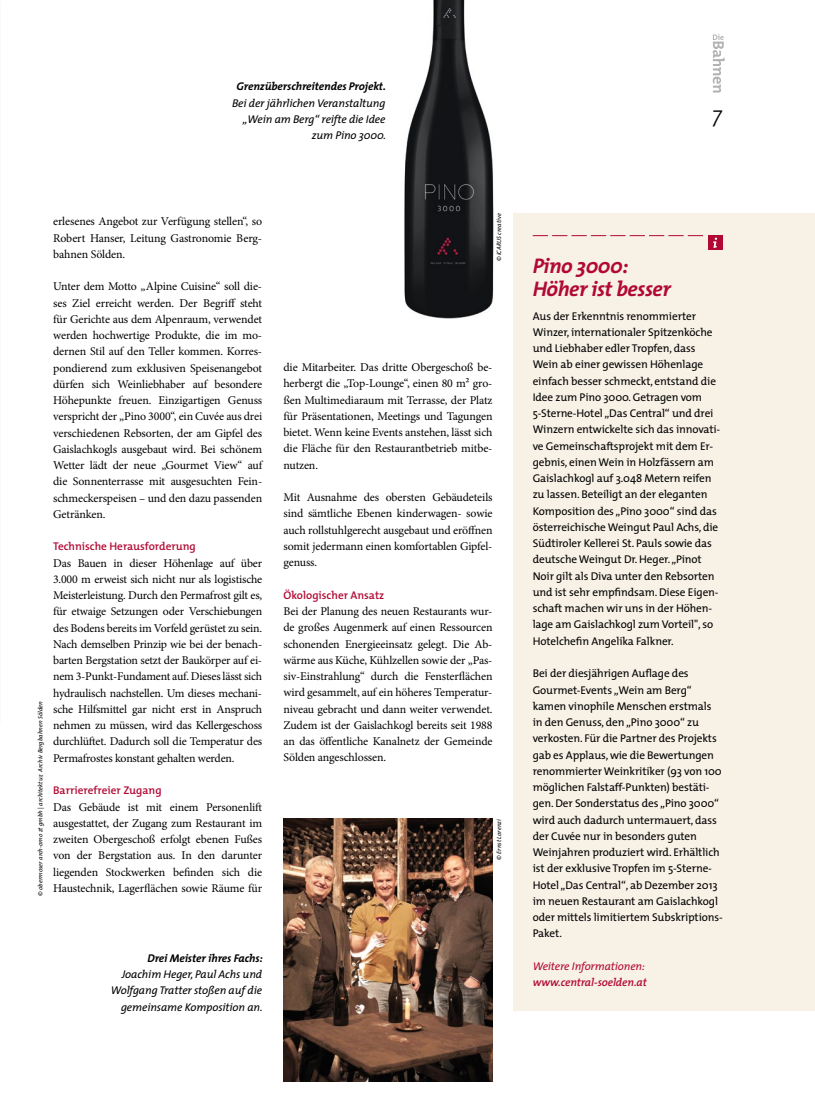
<style>
.page{position:relative;width:815px;height:1099px;background:#fff}
.page>*{position:absolute;margin:0;border:0;box-sizing:border-box;transform-origin:0 0}
.t1{font:italic 300 22.5px "The Mix";color:#000}
.t2{font:italic 700 21.25px/22.5px "The Mix";letter-spacing:-.02em;color:#b10933}
.t3{font:11.88px/16.2px "Minion Pro";letter-spacing:-.01em;color:#000;text-align:justify}
.t4{font:11.25px/16.2px "The Mix";letter-spacing:-.01em;color:#000}
.t5{font:italic 11.25px/16.2px "The Mix";letter-spacing:-.01em;color:#000;text-align:right}
.t6{font:600 11.25px "The Mix";color:#b10933}
.t7{font:italic 700 11.25px "The Mix";letter-spacing:-.01em;color:#000}
.t8{font:italic 600 11.25px "The Mix";letter-spacing:-.01em;color:#b10933}
.t9{font:italic 11.25px "The Mix";letter-spacing:-.01em;color:#b10933}
.t10{font:italic 6.25px "The Mix";color:#000}
</style>
<div class="page">
<div style="left:514px;top:213px;width:301px;height:797px;background:#f7f1e6"></div>
<div style="left:708px;top:235px;width:15px;height:15px;background:#b10933"></div>
<svg style="left:713px;top:237px;width:4px;height:11px"></svg>
<svg style="left:533px;top:235px;width:170px;height:1px"></svg>
<img style="left:404px;top:0;width:90px;height:319px">
<img style="left:283px;top:819px;width:210px;height:262px">
<svg style="left:713px;top:34px;width:12px;height:59px"></svg>
<p class="t7" style="left:237px;top:77px;width:151px">Grenzüberschreitendes Projekt.</p>
<p class="t5" style="left:232px;top:94px;width:155px">Bei der jährlichen Veranstaltung „Wein am Berg“ reifte die Idee zum Pino 3000.</p>
<p class="t10" style="left:35px;top:896px;width:197px;rotate:-90deg">© obermoser arch-omo zt gmbh | architektur, Archiv Bergbahnen Sölden</p>
<p class="t3" style="left:53px;top:213px;width:211px">erlesenes Angebot zur Verfügung stellen“, so Robert Hanser, Leitung Gastronomie Berg&shy;bahnen Sölden.</p>
<p class="t3" style="left:53px;top:278px;width:211px">Unter dem Motto „Alpine Cuisine“ soll die&shy;ses Ziel erreicht werden. Der Begriff steht für Gerichte aus dem Alpenraum, verwendet werden hochwertige Produkte, die im mo&shy;dernen Stil auf den Teller kommen. Korres&shy;pondierend zum exklusiven Speisenangebot dürfen sich Weinliebhaber auf besondere Höhepunkte freuen. Einzigartigen Genuss verspricht der „Pino 3000“, ein Cuvée aus drei verschiedenen Rebsorten, der am Gipfel des Gaislachkogls ausgebaut wird. Bei schönem Wetter lädt der neue „Gourmet View“ auf die Sonnenterrasse mit ausgesuchten Fein&shy;schmeckerspeisen – und den dazu passenden Getränken.</p>
<p class="t6" style="left:53px;top:537px;width:144px">Technische Herausforderung</p>
<p class="t3" style="left:53px;top:555px;width:211px">Das Bauen in dieser Höhenlage auf über 3.000 m erweist sich nicht nur als logistische Meisterleistung. Durch den Permafrost gilt es, für etwaige Setzungen oder Verschiebungen des Bodens bereits im Vorfeld gerüstet zu sein.<br>Nach demselben Prinzip wie bei der benach&shy;barten Bergstation setzt der Baukörper auf ei&shy;nem 3-Punkt-Fundament auf. Dieses lässt sich hydraulisch nachstellen. Um dieses mechani&shy;sche Hilfsmittel gar nicht erst in Anspruch nehmen zu müssen, wird das Kellergeschoss durchlüftet. Dadurch soll die Temperatur des Permafrostes konstant gehalten werden.</p>
<p class="t6" style="left:53px;top:781px;width:110px">Barrierefreier Zugang</p>
<p class="t3" style="left:53px;top:798px;width:211px">Das Gebäude ist mit einem Personenlift ausgestattet, der Zugang zum Restaurant im zweiten Obergeschoß erfolgt ebenen Fußes von der Bergstation aus. In den darunter liegenden Stockwerken befinden sich die Haustechnik, Lagerflächen sowie Räume für</p>
<p class="t10" style="left:494px;top:261px;width:49px;rotate:-90deg">© ICARUS creative</p>
<p class="t3" style="left:283px;top:359px;width:211px">die Mitarbeiter. Das dritte Obergeschoß be&shy;herbergt die „Top-Lounge“, einen 80 m² gro&shy;ßen Multimediaraum mit Terrasse, der Platz für Präsentationen, Meetings und Tagungen bietet. Wenn keine Events anstehen, lässt sich die Fläche für den Restaurantbetrieb mitbe&shy;nutzen.</p>
<p class="t3" style="left:283px;top:489px;width:211px">Mit Ausnahme des obersten Gebäudeteils sind sämtliche Ebenen kinderwagen- sowie auch rollstuhlgerecht ausgebaut und eröffnen somit jedermann einen komfortablen Gipfel&shy;genuss.</p>
<p class="t6" style="left:283px;top:585px;width:102px">Ökologischer Ansatz</p>
<p class="t3" style="left:283px;top:603px;width:211px">Bei der Planung des neuen Restaurants wur&shy;de großes Augenmerk auf einen Ressourcen schonenden Energieeinsatz gelegt. Die Ab&shy;wärme aus Küche, Kühlzellen sowie der „Pas&shy;siv-Einstrahlung“ durch die Fensterflächen wird gesammelt, auf ein höheres Temperatur&shy;niveau gebracht und dann weiter verwendet.<br>Zudem ist der Gaislachkogl bereits seit 1988 an das öffentliche Kanalnetz der Gemeinde Sölden angeschlossen.</p>
<p class="t10" style="left:494px;top:859px;width:42px;rotate:-90deg">© Ernst Lorenzi</p>
<p class="t7" style="left:148px;top:948px;width:117px">Drei Meister ihres Fachs:</p>
<p class="t5" style="left:111px;top:965px;width:153px">Joachim Heger, Paul Achs und<br>Wolfgang Tratter stoßen auf die gemeinsame Komposition an.</p>
<h1 class="t1" style="left:712px;top:95px;width:12px">7</h1>
<h2 class="t2" style="left:533px;top:254px;width:140px">Pino 3000:<br>Höher ist besser</h2>
<p class="t4" style="left:533px;top:307px;width:189px">Aus der Erkenntnis renommierter Winzer, internationaler Spitzenköche und Liebhaber edler Tropfen, dass Wein ab einer gewissen Höhenlage einfach besser schmeckt, entstand die Idee zum Pino 3000. Getragen vom 5-Sterne-Hotel „Das Central“ und drei Winzern entwickelte sich das innovati&shy;ve Gemeinschaftsprojekt mit dem Er&shy;gebnis, einen Wein in Holzfässern am Gaislachkogl auf 3.048 Metern reifen zu lassen. Beteiligt an der eleganten Komposition des „Pino 3000“ sind das österreichische Weingut Paul Achs, die Südtiroler Kellerei St. Pauls sowie das deutsche Weingut Dr. Heger. „Pinot Noir gilt als Diva unter den Rebsorten und ist sehr empfindsam. Diese Eigen&shy;schaft machen wir uns in der Höhen&shy;lage am Gaislachkogl zum Vorteil", so Hotelchefin Angelika Falkner.</p>
<p class="t4" style="left:533px;top:665px;width:192px">Bei der diesjährigen Auflage des Gourmet-Events „Wein am Berg“ kamen vinophile Menschen erstmals in den Genuss, den „Pino 3000“ zu verkosten. Für die Partner des Projekts gab es Applaus, wie die Bewertungen renommierter Weinkritiker (93 von 100 möglichen Falstaff-Punkten) bestäti&shy;gen. Der Sonderstatus des „Pino 3000“ wird auch dadurch untermauert, dass der Cuvée nur in besonders guten Weinjahren produziert wird. Erhältlich ist der exklusive Tropfen im 5-Sterne-Hotel „Das Central“, ab Dezember 2013 im neuen Restaurant am Gaislachkogl oder mittels limitiertem Subskriptions-Paket.</p>
<p class="t9" style="left:533px;top:956px;width:114px">Weitere Informationen:</p>
<p class="t8" style="left:533px;top:972px;width:116px">www.central-soelden.at</p>
</div>
